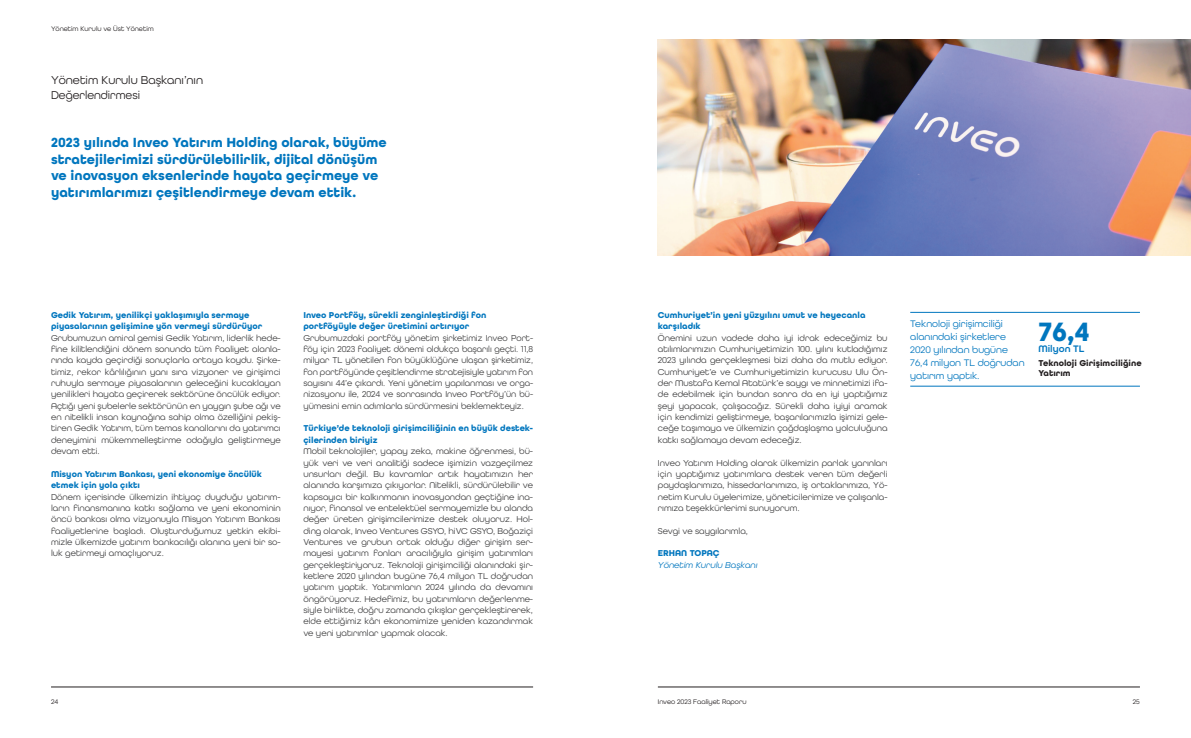
<style>
.page{position:relative;width:1191px;height:738px;background:#fff}
.page>*{position:absolute;margin:0;border:0;box-sizing:border-box;transform-origin:0 0}
.t1{font:700 28px "All Round Gothic";color:#0076be}
.t2{font:700 14px/16.8px "All Round Gothic";color:#0076be}
.t3{font:12px/14.4px "All Round Gothic";color:#231f20}
.t4{font:10px/13px "All Round Gothic";color:#0076be}
.t5{font:600 10px "All Round Gothic";color:#0076be}
.metin{font:9px/11.3px "All Round Gothic";color:#3e3e3f;text-align:justify}
.baslik___1{font:700 9px/11.3px "All Round Gothic";color:#0076be}
.metin-2{font:700 9px/11.3px "All Round Gothic";color:#0076be}
.t6{font:700 9px/10.8px "All Round Gothic";color:#231f20}
.t7{font:italic 9px "All Round Gothic";color:#0076be}
.t8{font:7px "All Round Gothic";color:#231f20}
</style>
<div class="page">
<hr style="left:658px;top:686px;width:482px;height:1px;background:#231f20">
<hr style="left:51px;top:686px;width:482px;height:1px;background:#231f20">
<hr style="left:910px;top:385px;width:230px;height:1px;background:#0076be">
<hr style="left:910px;top:312px;width:230px;height:1px;background:#0076be">
<img style="left:658px;top:40px;width:533px;height:215px">
<p class="t8" style="left:51px;top:24px;width:104px">Yönetim Kurulu ve Üst Yönetim</p>
<p class="t3" style="left:51px;top:73px;width:153px">Yönetim Kurulu Başkanı’nın<br>Değerlendirmesi</p>
<p class="t2" style="left:51px;top:134px;width:337px">2023 yılında Inveo Yatırım Holding olarak, büyüme stratejilerimizi sürdürülebilirlik, dijital dönüşüm ve inovasyon eksenlerinde hayata geçirmeye ve yatırımlarımızı çeşitlendirmeye devam ettik.</p>
<p class="baslik___1" style="left:51px;top:309px;width:213px">Gedik Yatırım, yenilikçi yaklaşımıyla sermaye piyasalarının gelişimine yön vermeyi sürdürüyor</p>
<p class="metin" style="left:51px;top:331px;width:231px">Grubumuzun amiral gemisi Gedik Yatırım, liderlik hede&shy;fine kilitlendiğini dönem sonunda tüm faaliyet alanla&shy;rında kayda geçirdiği sonuçlarla ortaya koydu. Şirke&shy;timiz, rekor kârlılığının yanı sıra vizyoner ve girişimci ruhuyla sermaye piyasalarının geleceğini kucaklayan yenilikleri hayata geçirerek sektörüne öncülük ediyor.<br>Açtığı yeni şubelerle sektörünün en yaygın şube ağı ve en nitelikli insan kaynağına sahip olma özelliğini pekiş&shy;tiren Gedik Yatırım, tüm temas kanallarını da yatırımcı deneyimini mükemmelleştirme odağıyla geliştirmeye devam etti.</p>
<p class="baslik___1" style="left:51px;top:468px;width:213px">Misyon Yatırım Bankası, yeni ekonomiye öncülük etmek için yola çıktı</p>
<p class="metin" style="left:51px;top:490px;width:231px">Dönem içerisinde ülkemizin ihtiyaç duyduğu yatırım&shy;ların finansmanına katkı sağlama ve yeni ekonominin öncü bankası olma vizyonuyla Misyon Yatırım Bankası faaliyetlerine başladı. Oluşturduğumuz yetkin ekibi&shy;mizle ülkemizde yatırım bankacılığı alanına yeni bir so&shy;luk getirmeyi amaçlıyoruz.</p>
<p class="baslik___1" style="left:303px;top:309px;width:184px">Inveo Portföy, sürekli zenginleştirdiği fon portföyüyle değer üretimini artırıyor</p>
<p class="metin" style="left:303px;top:331px;width:231px">Grubumuzdaki portföy yönetim şirketimiz Inveo Port&shy;föy için 2023 faaliyet dönemi oldukça başarılı geçti. 11,8 milyar TL yönetilen fon büyüklüğüne ulaşan şirketimiz, fon portföyünde çeşitlendirme stratejisiyle yatırım fon sayısını 44’e çıkardı. Yeni yönetim yapılanması ve orga&shy;nizasyonu ile, 2024 ve sonrasında Inveo Portföy’ün bü&shy;yümesini emin adımlarla sürdürmesini beklemekteyiz.</p>
<p class="metin-2" style="left:303px;top:422px;width:231px">Türkiye’de teknoloji girişimciliğinin en büyük destek&shy;çilerinden biriyiz</p>
<p class="metin" style="left:303px;top:445px;width:231px">Mobil teknolojiler, yapay zeka, makine öğrenmesi, bü&shy;yük veri ve veri analitiği sadece işimizin vazgeçilmez unsurları değil. Bu kavramlar artık hayatımızın her alanında karşımıza çıkıyorlar. Nitelikli, sürdürülebilir ve kapsayıcı bir kalkınmanın inovasyondan geçtiğine ina&shy;nıyor, finansal ve entelektüel sermayemizle bu alanda değer üreten girişimcilerimize destek oluyoruz. Hol&shy;ding olarak, Inveo Ventures GSYO, hiVC GSYO, Boğaziçi Ventures ve grubun ortak olduğu diğer girişim ser&shy;mayesi yatırım fonları aracılığıyla girişim yatırımları gerçekleştiriyoruz. Teknoloji girişimciliği alanındaki şir&shy;ketlere 2020 yılından bugüne 76,4 milyon TL doğrudan yatırım yaptık. Yatırımların 2024 yılında da devamını öngörüyoruz. Hedefimiz, bu yatırımların değerlenme&shy;siyle birlikte, doğru zamanda çıkışlar gerçekleştirerek, elde ettiğimiz kârı ekonomimize yeniden kazandırmak ve yeni yatırımlar yapmak olacak.</p>
<p class="t8" style="left:51px;top:696px;width:9px">24</p>
<p class="baslik___1" style="left:658px;top:309px;width:209px">Cumhuriyet’in yeni yüzyılını umut ve heyecanla karşıladık</p>
<p class="metin" style="left:658px;top:331px;width:231px">Önemini uzun vadede daha iyi idrak edeceğimiz bu atılımlarımızın Cumhuriyetimizin 100. yılını kutladığımız 2023 yılında gerçekleşmesi bizi daha da mutlu ediyor.<br>Cumhuriyet’e ve Cumhuriyetimizin kurucusu Ulu Ön&shy;der Mustafa Kemal Atatürk’e saygı ve minnetimizi ifa&shy;de edebilmek için bundan sonra da en iyi yaptığımız şeyi yapacak, çalışacağız. Sürekli daha iyiyi aramak için kendimizi geliştirmeye, başarılarımızla işimizi gele&shy;ceğe taşımaya ve ülkemizin çağdaşlaşma yolculuğuna katkı sağlamaya devam edeceğiz.</p>
<p class="metin" style="left:658px;top:456px;width:231px">Inveo Yatırım Holding olarak ülkemizin parlak yarınları için yaptığımız yatırımlara destek veren tüm değerli paydaşlarımıza, hissedarlarımıza, iş ortaklarımıza, Yö&shy;netim Kurulu üyelerimize, yöneticilerimize ve çalışanla&shy;rımıza teşekkürlerimi sunuyorum.</p>
<p class="metin" style="left:658px;top:524px;width:92px">Sevgi ve saygılarımla,</p>
<p class="baslik___1" style="left:658px;top:547px;width:63px">ERHAN TOPAÇ</p>
<p class="t7" style="left:658px;top:559px;width:101px">Yönetim Kurulu Başkanı</p>
<p class="t4" style="left:910px;top:316px;width:116px">Teknoloji girişimciliği alanındaki şirketlere<br>2020 yılından bugüne<br>76,4 milyon TL doğrudan yatırım yaptık.</p>
<p class="t1" style="left:1038px;top:315px;width:53px">76,4</p>
<p class="t5" style="left:1038px;top:343px;width:48px">Milyon TL</p>
<p class="t6" style="left:1038px;top:357px;width:105px">Teknoloji Girişimciliğine<br>Yatırım</p>
<p class="t8" style="left:658px;top:696px;width:90px">Inveo 2023 Faaliyet Raporu</p>
<p class="t8" style="left:1133px;top:696px;width:9px">25</p>
</div>
